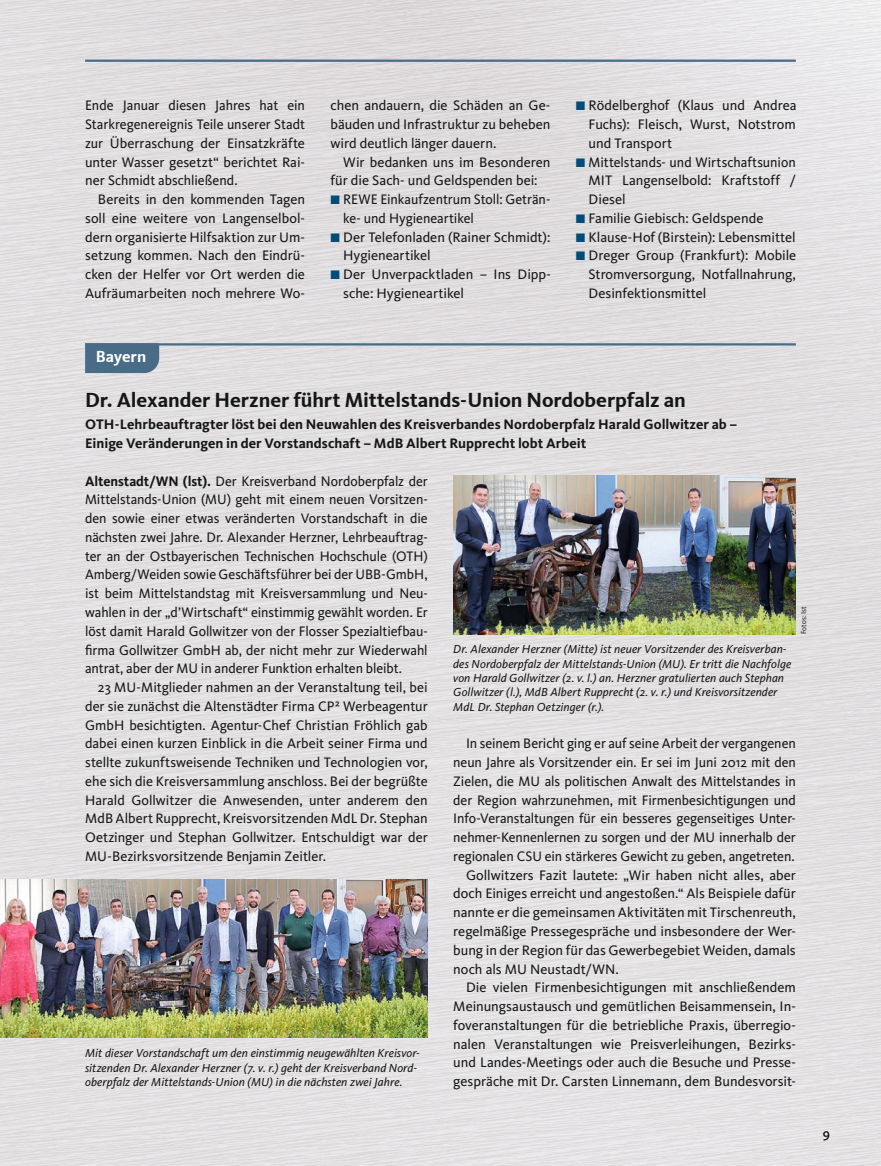
<style>
.page{position:relative;width:881px;height:1166px;background:#fff}
.page>*{position:absolute;margin:0;border:0;box-sizing:border-box;transform-origin:0 0}
.t1{font:700 21px "CDU Kievit Tab";letter-spacing:-.005em;color:#151616}
.t2{font:700 16.5px "CDU Kievit Tab";color:#fff}
.t3{font:14.25px/18.8px "CDU Kievit";letter-spacing:-.005em;color:#151616;text-align:justify}
.t4{font:700 14.25px/18.8px "CDU Kievit";color:#151616}
.t5{font:13.5px "CDU Kievit";color:#151616}
.t6{font:italic 12px/14.4px "CDU Kievit";letter-spacing:.005em;color:#151616}
.t7{font:7.5px "CDU Kievit Tab";letter-spacing:.015em;color:#151616;scale:.95 1}
.s1{font-weight:700}
</style>
<div class="page">
<img style="left:0;top:0;width:880px;height:1165px">
<svg style="left:823px;top:1130px;width:6px;height:9px"></svg>
<hr style="left:85px;top:60px;width:710px;height:2px;background:#486c87">
<hr style="left:85px;top:343px;width:710px;height:2px;background:#486c87">
<svg style="left:85px;top:343px;width:74px;height:30px;background:#4b6e89"></svg>
<img style="left:0;top:879px;width:427px;height:157px">
<img style="left:453px;top:475px;width:342px;height:159px">
<svg style="left:331px;top:196px;width:8px;height:8px"></svg>
<svg style="left:331px;top:233px;width:8px;height:9px"></svg>
<svg style="left:331px;top:271px;width:8px;height:8px"></svg>
<svg style="left:576px;top:102px;width:8px;height:8px"></svg>
<svg style="left:576px;top:158px;width:8px;height:9px"></svg>
<svg style="left:576px;top:214px;width:8px;height:9px"></svg>
<svg style="left:576px;top:233px;width:8px;height:9px"></svg>
<svg style="left:576px;top:252px;width:8px;height:8px"></svg>
<p class="t3" style="left:85px;top:96px;width:221px">Ende Januar diesen Jahres hat ein Stark regenereignis Teile unserer Stadt zur Überraschung der Einsatzkräfte unter Wasser gesetzt“ berichtet Rai&shy;ner Schmidt abschließend.</p>
<p class="t3" style="left:85px;top:190px;width:221px;text-indent:13px">Bereits in den kommenden Tagen soll eine weitere von Langenselbol&shy;dern organisierte Hilfsaktion zur Um&shy;setzung kommen. Nach den Eindrü&shy;cken der Helfer vor Ort werden die Aufräumarbeiten noch mehrere Wo-</p>
<p class="t3" style="left:330px;top:96px;width:221px">chen andauern, die Schäden an Ge&shy;bäuden und Infrastruktur zu beheben wird deutlich länger dauern.</p>
<p class="t3" style="left:343px;top:153px;width:208px">Wir bedanken uns im Besonderen</p>
<p class="t3" style="left:330px;top:171px;width:208px">für die Sach- und Geldspenden bei:</p>
<p class="t3" style="left:343px;top:190px;width:209px">REWE Einkaufzentrum Stoll: Geträn-</p>
<p class="t3" style="left:343px;top:209px;width:132px">ke- und Hygieneartikel</p>
<p class="t3" style="left:343px;top:228px;width:209px">Der Telefonladen (Rainer Schmidt):</p>
<p class="t3" style="left:343px;top:246px;width:89px">Hygieneartikel</p>
<p class="t3" style="left:343px;top:265px;width:209px">Der Unverpacktladen – Ins Dipp-</p>
<p class="t3" style="left:343px;top:284px;width:122px">sche: Hygieneartikel</p>
<p class="t3" style="left:588px;top:96px;width:209px;text-align:left">Rödelberghof (Klaus und Andrea<br>Fuchs): Fleisch, Wurst, Notstrom und Transport<br>Mittelstands- und Wirtschaftsunion<br>MIT Langenselbold: Kraftstoff /<br>Diesel<br>Familie Giebisch: Geldspende<br>Klause-Hof (Birstein): Lebensmittel<br>Dreger Group (Frankfurt): Mobile<br>Stromversorgung, Notfallnahrung,<br>Desinfektionsmittel</p>
<p class="t2" style="left:96px;top:347px;width:52px">Bayern</p>
<h1 class="t1" style="left:85px;top:387px;width:602px">Dr. Alexander Herzner führt Mittelstands-Union Nordoberpfalz an</h1>
<p class="t4" style="left:85px;top:415px;width:653px">OTH-Lehrbeauftragter löst bei den Neuwahlen des Kreisverbandes Nordoberpfalz Harald Gollwitzer ab –<br>Einige Veränderungen in der Vorstandschaft – MdB Albert Rupprecht lobt Arbeit</p>
<p class="t3" style="left:85px;top:471px;width:344px"><span class="s1">Altenstadt/WN (lst).</span> Der Kreisverband Nordoberpfalz der Mittelstands-Union (MU) geht mit einem neuen Vorsitzen&shy;den sowie einer etwas veränderten Vorstandschaft in die nächsten zwei Jahre. Dr. Alexander Herzner, Lehrbeauftrag&shy;ter an der Ostbayerischen Technischen Hochschule (OTH)<br>Amberg/Weiden sowie Geschäftsführer bei der UBB-GmbH, ist beim Mittelstandstag mit Kreisversammlung und Neu&shy;wahlen in der „d’Wirtschaft“ einstimmig gewählt worden. Er löst damit Harald Gollwitzer von der Flosser Spezialtiefbau&shy;firma Gollwitzer GmbH ab, der nicht mehr zur Wiederwahl antrat, aber der MU in anderer Funktion erhalten bleibt.</p>
<p class="t3" style="left:85px;top:678px;width:344px;text-indent:13px">23 MU-Mitglieder nahmen an der Veranstaltung teil, bei der sie zunächst die Altenstädter Firma CP² Werbeagentur GmbH besichtigten. Agentur-Chef Christian Fröhlich gab dabei einen kurzen Einblick in die Arbeit seiner Firma und stellte zukunftsweisende Techniken und Technologien vor, ehe sich die Kreisversammlung anschloss. Bei der begrüßte Harald Gollwitzer die Anwesenden, unter anderem den MdB Albert Rupprecht, Kreisvorsitzenden MdL Dr. Stephan Oetzinger und Stephan Gollwitzer. Entschuldigt war der MU-Bezirksvorsitzende Benjamin Zeitler.</p>
<p class="t6" style="left:85px;top:1045px;width:336px">Mit dieser Vorstandschaft um den einstimmig neugewählten Kreisvor&shy;sitzenden Dr. Alexander Herzner (7. v. r.) geht der Kreisverband Nord&shy;oberpfalz der Mittelstands-Union (MU) in die nächsten zwei Jahre.</p>
<p class="t6" style="left:453px;top:641px;width:339px">Dr. Alexander Herzner (Mitte) ist neuer Vorsitzender des Kreisverban&shy;des Nordoberpfalz der Mittelstands-Union (MU). Er tritt die Nachfolge von Harald Gollwitzer (2. v. l.) an. Herzner gratulierten auch Stephan Gollwitzer (l.), MdB Albert Rupprecht (2. v. r.) und Kreisvorsitzender MdL Dr. Stephan Oetzinger (r.).</p>
<p class="t7" style="left:799px;top:634px;width:31px;rotate:-90deg">Fotos: Ist</p>
<p class="t3" style="left:466px;top:734px;width:331px">In seinem Bericht ging er auf seine Arbeit der vergangenen</p>
<p class="t3" style="left:453px;top:753px;width:344px">neun Jahre als Vorsitzender ein. Er sei im Juni 2012 mit den</p>
<p class="t3" style="left:453px;top:771px;width:344px">Zielen, die MU als politischen Anwalt des Mittelstandes in</p>
<p class="t3" style="left:453px;top:790px;width:344px">der Region wahrzunehmen, mit Firmenbesichtigungen und</p>
<p class="t3" style="left:453px;top:809px;width:344px">Info-Veranstaltungen für ein besseres gegenseitiges Unter-</p>
<p class="t3" style="left:453px;top:828px;width:344px">nehmer-Kennenlernen zu sorgen und der MU innerhalb der</p>
<p class="t3" style="left:453px;top:846px;width:343px">regionalen CSU ein stärkeres Gewicht zu geben, angetreten.</p>
<p class="t3" style="left:466px;top:865px;width:331px">Gollwitzers Fazit lautete: „Wir haben nicht alles, aber</p>
<p class="t3" style="left:453px;top:884px;width:344px">doch Einiges erreicht und angestoßen.“ Als Beispiele dafür</p>
<p class="t3" style="left:453px;top:903px;width:344px">nannte er die gemeinsamen Aktivitäten mit Tirschenreuth,</p>
<p class="t3" style="left:453px;top:921px;width:344px">regelmäßige Pressegespräche und insbesondere der Wer-</p>
<p class="t3" style="left:453px;top:940px;width:344px">bung in der Region für das Gewerbegebiet Weiden, damals</p>
<p class="t3" style="left:453px;top:959px;width:167px">noch als MU Neustadt/WN.</p>
<p class="t3" style="left:466px;top:978px;width:331px">Die vielen Firmenbesichtigungen mit anschließendem</p>
<p class="t3" style="left:453px;top:996px;width:344px">Meinungsaustausch und gemütlichen Beisammensein, In-</p>
<p class="t3" style="left:453px;top:1015px;width:344px">foveranstaltungen für die betriebliche Praxis, überregio-</p>
<p class="t3" style="left:453px;top:1034px;width:344px">nalen Veranstaltungen wie Preisverleihungen, Bezirks-</p>
<p class="t3" style="left:453px;top:1053px;width:344px">und Landes-Meetings oder auch die Besuche und Presse-</p>
<p class="t3" style="left:453px;top:1071px;width:344px">gespräche mit Dr. Carsten Linnemann, dem Bundesvorsit-</p>
<p class="t5" style="left:822px;top:1125px;width:8px">9</p>
</div>
